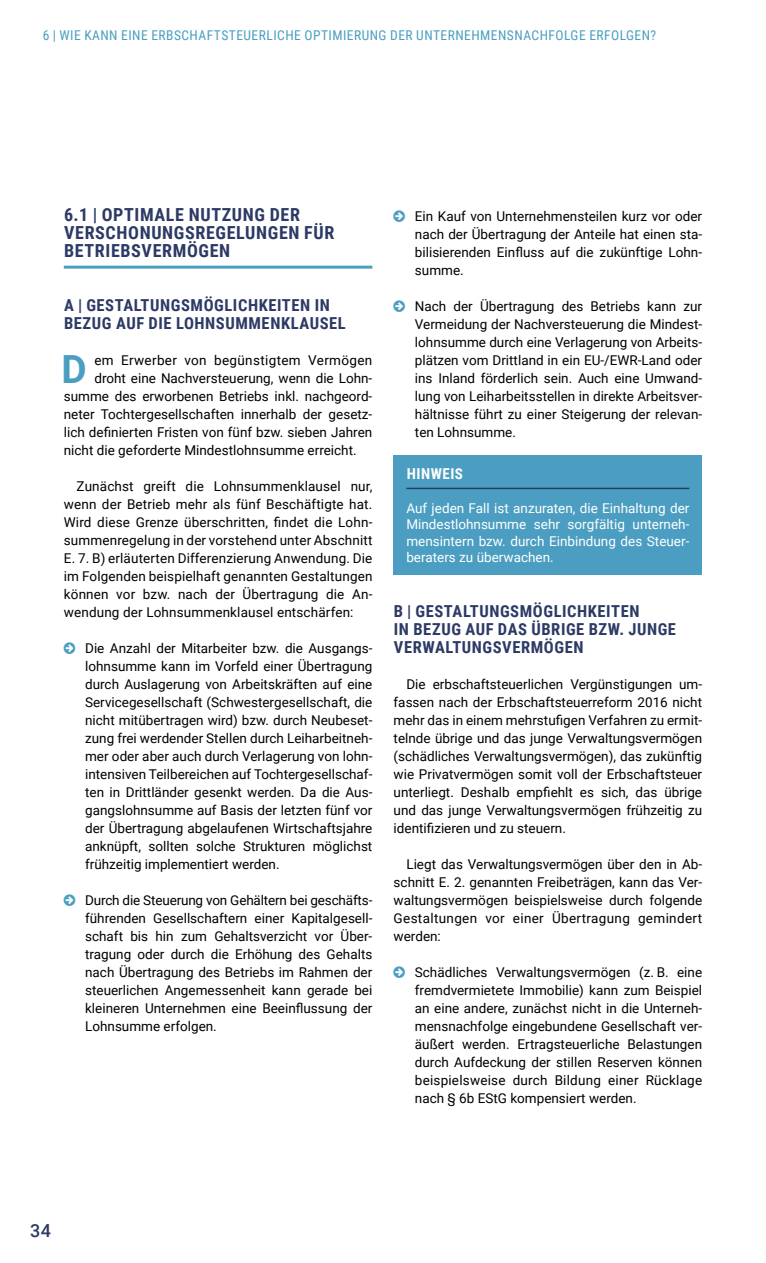
<style>
.page{position:relative;width:766px;height:1263px;background:#fff}
.page>*{position:absolute;margin:0;border:0;box-sizing:border-box;transform-origin:0 0}
.t1{font:700 38.85px "Roboto";color:#4b9ec1}
.t2{font:700 18px/18px "Roboto Condensed";letter-spacing:.035em;color:#2c3a65}
.t3{font:500 18px "Roboto";color:#2c3a65}
.t4{font:700 16.5px/18px "Roboto Condensed";letter-spacing:.035em;color:#2c3a65}
.t5{font:700 15px "Roboto Condensed";letter-spacing:.035em;color:#fff}
.t6{font:13.5px/18px "Roboto";color:#000;text-align:justify}
.t7{font:13.5px/16.5px "Roboto";color:#fff;text-align:justify}
.t8{font:13.5px "Roboto Condensed";letter-spacing:.035em;color:#4b9ec1}
.t9{font:13.5px "Roboto";letter-spacing:.025em;color:#000}
</style>
<div class="page">
<hr style="left:64px;top:266px;width:308px;height:3px;background:#4b9ec1">
<div style="left:393px;top:455px;width:309px;height:120px;background:#4b9ec1"></div>
<hr style="left:406px;top:488px;width:283px;height:1px;background:#2c3a65">
<p class="t8" style="left:43px;top:26px;width:614px">6 | WIE KANN EINE ERBSCHAFTSTEUERLICHE OPTIMIERUNG DER UNTERNEHMENSNACHFOLGE ERFOLGEN?</p>
<h2 class="t2" style="left:64px;top:205px;width:272px">6.1 | OPTIMALE NUTZUNG DER<br>VERSCHONUNGSREGELUNGEN FÜR<br>BETRIEBSVERMÖGEN</h2>
<p class="t4" style="left:64px;top:296px;width:283px">A | GESTALTUNGSMÖGLICHKEITEN IN<br>BEZUG AUF DIE LOHNSUMMENKLAUSEL</p>
<h1 class="t1" style="left:61px;top:342px;width:27px">D</h1>
<p class="t9" style="left:94px;top:351px;width:279px">em Erwerber von begünstigtem Vermögen</p>
<p class="t6" style="left:94px;top:369px;width:279px">droht eine Nachversteuerung, wenn die Lohn-</p>
<p class="t6" style="left:64px;top:387px;width:310px">summe des erworbenen Betriebs inkl. nachgeord-</p>
<p class="t6" style="left:64px;top:405px;width:310px">neter Tochtergesellschaften innerhalb der gesetz-</p>
<p class="t6" style="left:64px;top:423px;width:310px">lich definierten Fristen von fünf bzw. sieben Jahren</p>
<p class="t6" style="left:64px;top:441px;width:294px">nicht die geforderte Mindestlohnsumme erreicht.</p>
<p class="t6" style="left:64px;top:477px;width:310px;text-indent:13px">Zunächst greift die Lohnsummenklausel nur, wenn der Betrieb mehr als fünf Beschäftigte hat.<br>Wird diese Grenze überschritten, findet die Lohn&shy;summenregelung in der vorstehend unter Abschnitt E. 7. B) erläuterten Differenzierung Anwendung. Die im Folgenden beispielhaft genannten Gestaltungen können vor bzw. nach der Übertragung die An&shy;wendung der Lohnsummenklausel entschärfen:</p>
<p class="t6" style="left:85px;top:639px;width:289px">Die Anzahl der Mitarbeiter bzw. die Ausgangs&shy;lohnsumme kann im Vorfeld einer Übertragung durch Auslagerung von Arbeitskräften auf eine Servicegesellschaft (Schwestergesellschaft, die nicht mitübertragen wird) bzw. durch Neubeset&shy;zung frei werdender Stellen durch Leiharbeitneh&shy;mer oder aber auch durch Verlagerung von lohn&shy;intensiven Teilbereichen auf Tochtergesellschaf&shy;ten in Drittländer gesenkt werden. Da die Aus&shy;gangslohnsumme auf Basis der letzten fünf vor der Übertragung abgelaufenen Wirtschaftsjahre anknüpft, sollten solche Strukturen möglichst frühzeitig implementiert werden.</p>
<p class="t6" style="left:85px;top:891px;width:289px">Durch die Steuerung von Gehältern bei geschäfts&shy;führenden Gesellschaftern einer Kapitalgesell&shy;schaft bis hin zum Gehaltsverzicht vor Über&shy;tragung oder durch die Erhöhung des Gehalts nach Übertragung des Betriebs im Rahmen der steuerlichen Angemessenheit kann gerade bei kleineren Unternehmen eine Beeinflussung der Lohnsumme erfolgen.</p>
<p class="t6" style="left:415px;top:207px;width:289px">Ein Kauf von Unternehmensteilen kurz vor oder nach der Übertragung der Anteile hat einen sta&shy;bilisierenden Einfluss auf die zukünftige Lohn&shy;summe.</p>
<p class="t6" style="left:415px;top:297px;width:289px">Nach der Übertragung des Betriebs kann zur Vermeidung der Nachversteuerung die Mindest&shy;lohnsumme durch eine Verlagerung von Arbeits&shy;plätzen vom Drittland in ein EU-/EWR-Land oder ins Inland förderlich sein. Auch eine Umwand&shy;lung von Leiharbeitsstellen in direkte Arbeitsver&shy;hältnisse führt zu einer Steigerung der relevan&shy;ten Lohnsumme.</p>
<p class="t5" style="left:406px;top:463px;width:58px">HINWEIS</p>
<p class="t7" style="left:406px;top:499px;width:284px">Auf jeden Fall ist anzuraten, die Einhaltung der Mindestlohnsumme sehr sorgfältig unterneh&shy;mensintern bzw. durch Einbindung des Steuer&shy;beraters zu überwachen.</p>
<p class="t4" style="left:394px;top:602px;width:283px">B | GESTALTUNGSMÖGLICHKEITEN<br>IN BEZUG AUF DAS ÜBRIGE BZW. JUNGE<br>VERWALTUNGSVERMÖGEN</p>
<p class="t6" style="left:393px;top:675px;width:310px;text-indent:13px">Die erbschaftsteuerlichen Vergünstigungen um&shy;fassen nach der Erbschaftsteuerreform 2016 nicht mehr das in einem mehrstufigen Verfahren zu ermit&shy;telnde übrige und das junge Verwaltungsvermögen (schädliches Verwaltungsvermögen), das zukünftig wie Privatvermögen somit voll der Erbschaftsteuer unterliegt. Deshalb empfiehlt es sich, das übrige und das junge Verwaltungsvermögen frühzeitig zu identifizieren und zu steuern.</p>
<p class="t6" style="left:393px;top:855px;width:310px;text-indent:13px">Liegt das Verwaltungsvermögen über den in Ab&shy;schnitt E. 2. genannten Freibeträgen, kann das Ver&shy;waltungsvermögen beispielsweise durch folgende Gestaltungen vor einer Übertragung gemindert werden:</p>
<p class="t6" style="left:415px;top:963px;width:289px">Schädliches Verwaltungsvermögen (z. B. eine fremdvermietete Immobilie) kann zum Beispiel an eine andere, zunächst nicht in die Unterneh&shy;mensnachfolge eingebundene Gesellschaft ver&shy;äußert werden. Ertragsteuerliche Belastungen durch Aufdeckung der stillen Reserven können beispielsweise durch Bildung einer Rücklage nach § 6b EStG kompensiert werden.</p>
<h2 class="t3" style="left:30px;top:1218px;width:23px">34</h2>
</div>
